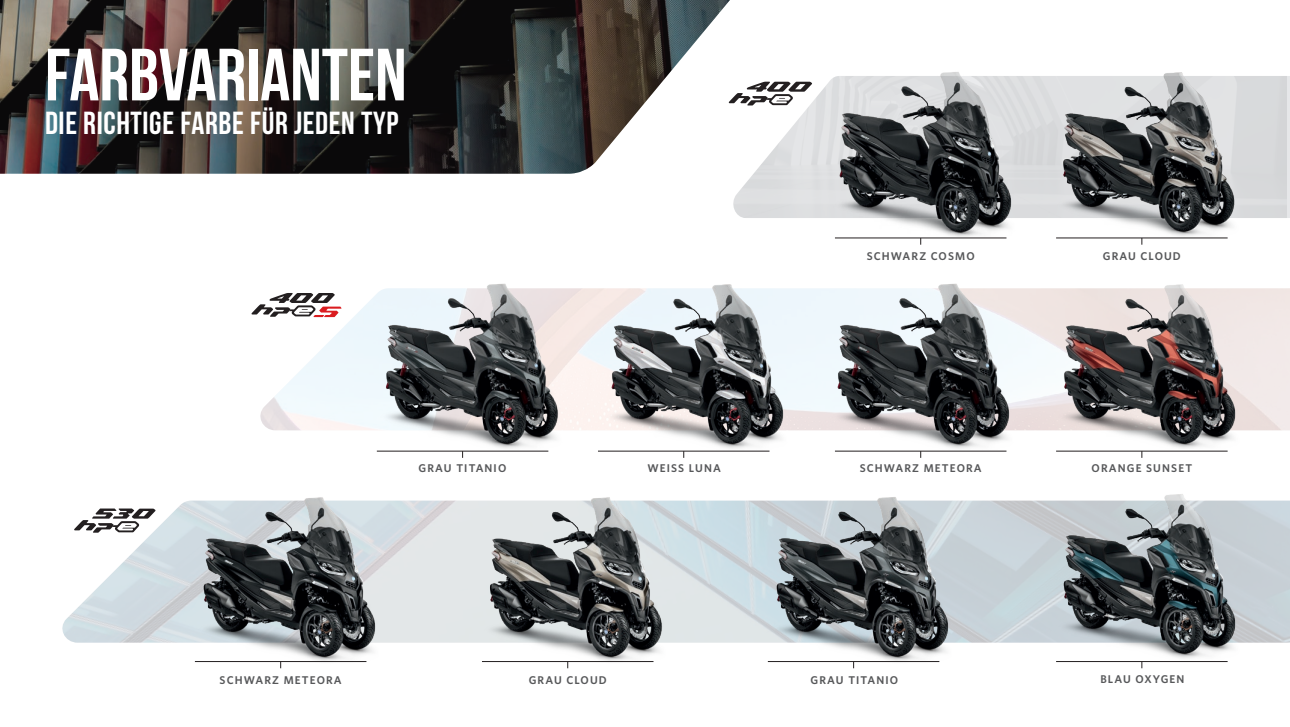
<style>
.page{position:relative;width:1290px;height:727px;background:#fff}
.page>*{position:absolute;margin:0;border:0;box-sizing:border-box;transform-origin:0 0}
.t1{font:700 73.75px "Bebas Neue";color:#fff}
.t2{font:31.88px "Bebas Neue";letter-spacing:.02em;color:#fff}
.t3{font:600 11.25px "Whitney";letter-spacing:.1em;color:#57585a}
</style>
<div class="page">
<img style="left:62px;top:532px;width:36px;height:110px">
<img style="left:0;top:0;width:730px;height:174px">
<img style="left:1097px;top:284px;width:193px;height:164px">
<img style="left:871px;top:283px;width:226px;height:166px">
<img style="left:646px;top:284px;width:225px;height:165px">
<img style="left:281px;top:283px;width:365px;height:166px">
<img style="left:957px;top:72px;width:333px;height:173px">
<img style="left:734px;top:72px;width:365px;height:165px">
<svg style="left:728px;top:82px;width:84px;height:23px"></svg>
<svg style="left:251px;top:293px;width:91px;height:24px"></svg>
<img style="left:1036px;top:494px;width:254px;height:175px">
<img style="left:750px;top:497px;width:286px;height:172px">
<img style="left:463px;top:497px;width:287px;height:172px">
<img style="left:98px;top:497px;width:365px;height:172px">
<svg style="left:74px;top:508px;width:81px;height:24px"></svg>
<hr style="left:835px;top:238px;width:171px;height:1px;background:#231f20">
<hr style="left:835px;top:451px;width:171px;height:1px;background:#231f20">
<hr style="left:377px;top:451px;width:171px;height:1px;background:#231f20">
<hr style="left:1056px;top:238px;width:171px;height:1px;background:#231f20">
<hr style="left:1056px;top:451px;width:171px;height:1px;background:#231f20">
<hr style="left:1056px;top:661px;width:171px;height:1px;background:#231f20">
<hr style="left:768px;top:661px;width:171px;height:1px;background:#231f20">
<hr style="left:482px;top:661px;width:171px;height:1px;background:#231f20">
<hr style="left:195px;top:661px;width:171px;height:1px;background:#231f20">
<hr style="left:598px;top:451px;width:171px;height:1px;background:#231f20">
<h1 class="t1" style="left:45px;top:34px;width:363px">FARBVARIANTEN</h1>
<h2 class="t2" style="left:45px;top:105px;width:355px">DIE RICHTIGE FARBE FÜR JEDEN TYP</h2>
<p class="t3" style="left:867px;top:248px;width:109px">SCHWARZ COSMO</p>
<p class="t3" style="left:419px;top:461px;width:89px">GRAU TITANIO</p>
<p class="t3" style="left:647px;top:461px;width:75px">WEISS LUNA</p>
<p class="t3" style="left:860px;top:461px;width:124px">SCHWARZ METEORA</p>
<p class="t3" style="left:1103px;top:248px;width:80px">GRAU CLOUD</p>
<p class="t3" style="left:1091px;top:461px;width:102px">ORANGE SUNSET</p>
<p class="t3" style="left:220px;top:672px;width:124px">SCHWARZ METEORA</p>
<p class="t3" style="left:529px;top:672px;width:80px">GRAU CLOUD</p>
<p class="t3" style="left:810px;top:672px;width:89px">GRAU TITANIO</p>
<p class="t3" style="left:1100px;top:671px;width:86px">BLAU OXYGEN</p>
</div>
